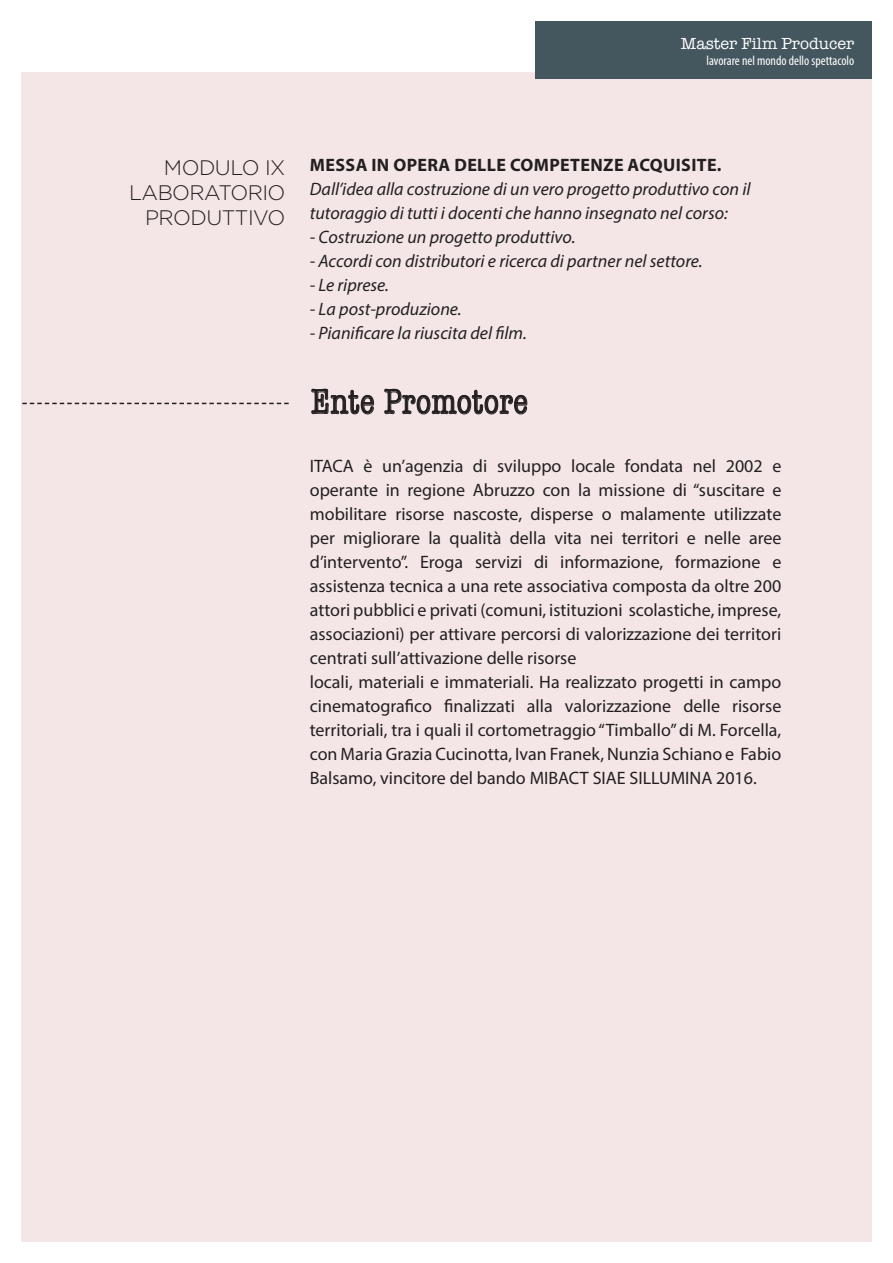
<style>
.page{position:relative;width:893px;height:1263px;background:#fff}
.page>*{position:absolute;margin:0;border:0;box-sizing:border-box;transform-origin:0 0}
.t1{font:condensed 36px "American Typewriter";color:#231f20}
.t2{font:300 21px/25.2px "Gotham HTF";letter-spacing:-.025em;color:#231f20;text-align:right}
.t3{font:18px/24px "Myriad Pro";color:#231f20;text-align:justify}
.t4{font:italic 18px/24px "Myriad Pro";color:#231f20}
.t5{font:700 18px "Myriad Pro";letter-spacing:.02em;color:#231f20}
.t6{font:16.5px "American Typewriter";color:#fff}
.t7{font:condensed 13.5px "Myriad Pro";color:#fff}
</style>
<div class="page">
<div style="left:21px;top:72px;width:851px;height:1170px;background:#f4e6e6"></div>
<div style="left:535px;top:21px;width:337px;height:57px;background:#44565e"></div>
<svg style="left:311px;top:388px;width:64px;height:27px"></svg>
<svg style="left:384px;top:388px;width:144px;height:27px"></svg>
<svg style="left:22px;top:403px;width:267px;height:1px"></svg>
<p class="t6" style="left:681px;top:31px;width:175px">Master Film Producer</p>
<p class="t7" style="left:707px;top:53px;width:149px">lavorare nel mondo dello spettacolo</p>
<p class="t2" style="left:164px;top:155px;width:123px">MODULO IX</p>
<p class="t2" style="left:129px;top:180px;width:158px">LABORATORIO<br>PRODUTTIVO</p>
<p class="t5" style="left:310px;top:153px;width:413px">MESSA IN OPERA DELLE COMPETENZE ACQUISITE.</p>
<p class="t4" style="left:310px;top:177px;width:442px">Dall’idea alla costruzione di un vero progetto produttivo con il tutoraggio di tutti i docenti che hanno insegnato nel corso:</p>
<p class="t4" style="left:310px;top:225px;width:267px">- Costruzione un progetto produttivo.</p>
<p class="t4" style="left:310px;top:249px;width:394px">- Accordi con distributori e ricerca di partner nel settore.</p>
<p class="t4" style="left:310px;top:273px;width:81px">- Le riprese.</p>
<p class="t4" style="left:310px;top:297px;width:153px">- La post-produzione.</p>
<p class="t4" style="left:310px;top:321px;width:219px">- Pianificare la riuscita del film.</p>
<p class="t1" style="left:311px;top:374px;width:219px">Ente Promotore</p>
<p class="t3" style="left:310px;top:454px;width:473px">ITACA è un’agenzia di sviluppo locale fondata nel 2002 e operante in regione Abruzzo con la missione di “suscitare e mobilitare risorse nascoste, disperse o malamente utilizzate per migliorare la qualità della vita nei territori e nelle aree d’intervento”. Eroga servizi di informazione, formazione e assistenza tecnica a una rete associativa composta da oltre 200 attori pubblici e privati (comuni, istituzioni scolastiche, imprese, associazioni) per attivare percorsi di valorizzazione dei territori centrati sull’attivazione delle risorse</p>
<p class="t3" style="left:310px;top:670px;width:473px">locali, materiali e immateriali. Ha realizzato progetti in campo cinematografico finalizzati alla valorizzazione delle risorse territoriali, tra i quali il cortometraggio “Timballo” di M. Forcella, con Maria Grazia Cucinotta, Ivan Franek, Nunzia Schiano e Fabio Balsamo, vincitore del bando MIBACT SIAE SILLUMINA 2016.</p>
</div>
